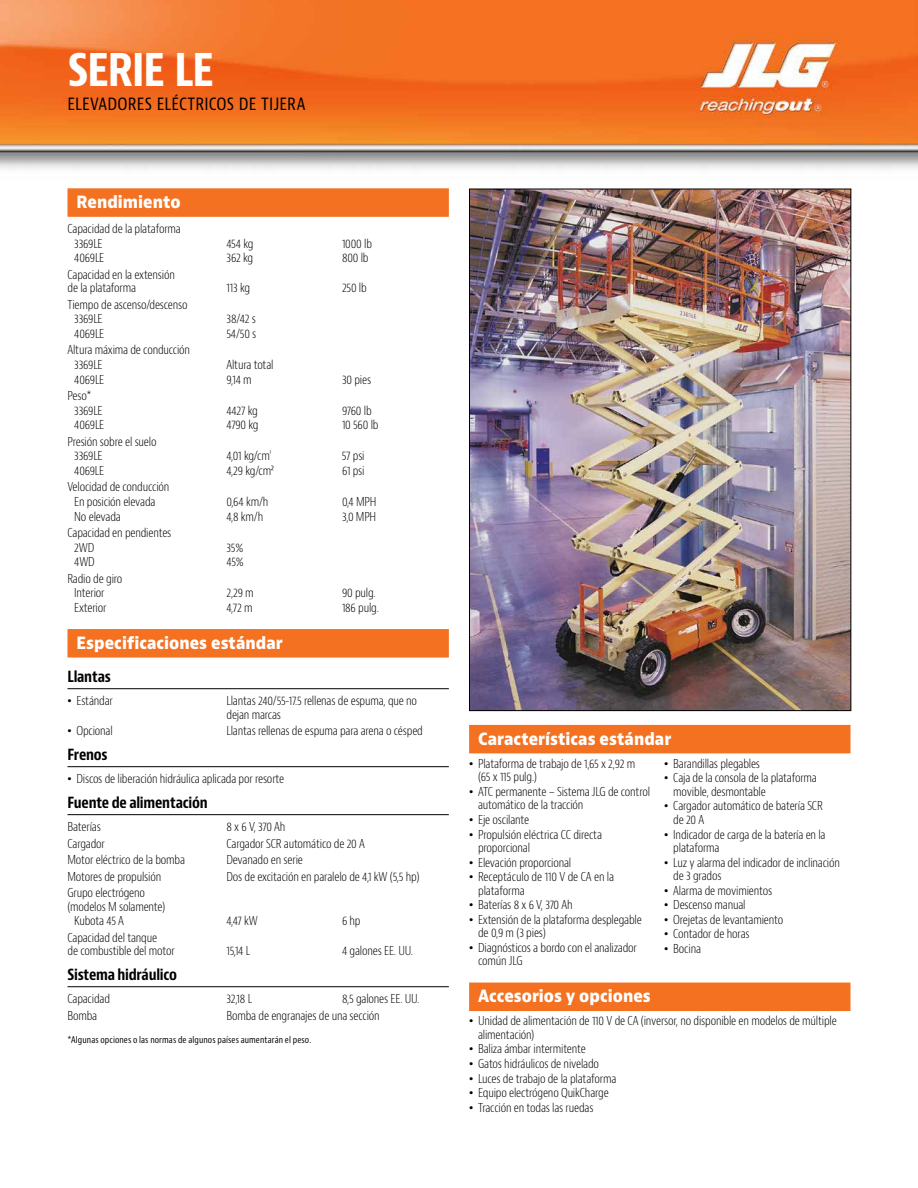
<style>
.page{position:relative;width:918px;height:1188px;background:#fff}
.page>*{position:absolute;margin:0;border:0;box-sizing:border-box;transform-origin:0 0}
.t1{font:700 condensed 48px "Bernino Sans";letter-spacing:-.035em;color:#fff}
.t2{font:condensed 18px "Bernino Sans";letter-spacing:.01em;color:#000}
.t3{font:800 16.5px "Bernino Sans";color:#fff;scale:.9 1}
.t4{font:700 condensed 15px "Bernino Sans";letter-spacing:-.015em;color:#000}
.t5{font:300 condensed 12px/13.5px "Bernino Sans";letter-spacing:-.015em;color:#000}
.t6{font:condensed 9px "Bernino Sans";letter-spacing:.015em;color:#000}
.s1{font-family:"Arial";font-weight:400;font-stretch:normal}
</style>
<div class="page">
<img style="left:0;top:0;width:918px;height:169px">
<div style="left:68px;top:188px;width:381px;height:29px;background:#f37121"></div>
<div style="left:68px;top:629px;width:381px;height:29px;background:#f37121"></div>
<hr style="left:68px;top:688px;width:381px;height:1px;background:#000">
<hr style="left:68px;top:766px;width:381px;height:1px;background:#000">
<hr style="left:68px;top:814px;width:381px;height:1px;background:#000">
<hr style="left:68px;top:986px;width:381px;height:1px;background:#000">
<div style="left:469px;top:725px;width:381px;height:28px;background:#f37121"></div>
<div style="left:469px;top:983px;width:381px;height:28px;background:#f37121"></div>
<img style="left:471px;top:191px;width:378px;height:518px">
<h1 class="t1" style="left:68px;top:39px;width:148px">SERIE LE</h1>
<h2 class="t2" style="left:68px;top:93px;width:239px">ELEVADORES ELÉCTRICOS DE TIJERA</h2>
<h3 class="t3" style="left:76px;top:191px;width:117px">Rendimiento</h3>
<p class="t5" style="left:74px;top:222px;width:108px;line-height:14.5px;text-indent:-7px">Capacidad de la plataforma<br>3369LE</p>
<p class="t5" style="left:226px;top:237px;width:28px">454 kg</p>
<p class="t5" style="left:342px;top:237px;width:32px">1000 lb</p>
<p class="t5" style="left:74px;top:251px;width:32px">4069LE</p>
<p class="t5" style="left:227px;top:251px;width:28px">362 kg</p>
<p class="t5" style="left:342px;top:251px;width:28px">800 lb</p>
<p class="t5" style="left:68px;top:268px;width:109px">Capacidad en la extensión de la plataforma</p>
<p class="t5" style="left:227px;top:281px;width:25px">113 kg</p>
<p class="t5" style="left:342px;top:281px;width:26px">250 lb</p>
<p class="t5" style="left:74px;top:297px;width:115px;line-height:14.5px;text-indent:-7px">Tiempo de ascenso/descenso<br>3369LE</p>
<p class="t5" style="left:227px;top:313px;width:31px">38/42 s</p>
<p class="t5" style="left:74px;top:327px;width:32px">4069LE</p>
<p class="t5" style="left:227px;top:327px;width:31px">54/50 s</p>
<p class="t5" style="left:74px;top:343px;width:117px;line-height:14.5px;text-indent:-7px">Altura máxima de conducción<br>3369LE</p>
<p class="t5" style="left:227px;top:358px;width:49px">Altura total</p>
<p class="t5" style="left:74px;top:373px;width:32px">4069LE</p>
<p class="t5" style="left:227px;top:373px;width:27px">9,14 m</p>
<p class="t5" style="left:342px;top:373px;width:31px">30 pies</p>
<p class="t5" style="left:74px;top:389px;width:30px;line-height:14.5px;text-indent:-7px">Peso*<br>3369LE</p>
<p class="t5" style="left:227px;top:404px;width:33px">4427 kg</p>
<p class="t5" style="left:342px;top:404px;width:31px">9760 lb</p>
<p class="t5" style="left:74px;top:418px;width:32px">4069LE</p>
<p class="t5" style="left:227px;top:418px;width:34px">4790 kg</p>
<p class="t5" style="left:342px;top:418px;width:38px">10 560 lb</p>
<p class="t5" style="left:74px;top:434px;width:84px;line-height:14.5px;text-indent:-7px">Presión sobre el suelo<br>3369LE</p>
<p class="t5" style="left:227px;top:450px;width:46px">4,01 kg/cm<sup>²</sup></p>
<p class="t5" style="left:342px;top:450px;width:24px">57 psi</p>
<p class="t5" style="left:74px;top:464px;width:32px">4069LE</p>
<p class="t5" style="left:227px;top:464px;width:49px">4,29 kg/cm²</p>
<p class="t5" style="left:342px;top:464px;width:24px">61 psi</p>
<p class="t5" style="left:68px;top:480px;width:103px;line-height:14.5px;text-align:center">Velocidad de conducción<br>En posición elevada</p>
<p class="t5" style="left:227px;top:495px;width:43px">0,64 km/h</p>
<p class="t5" style="left:342px;top:495px;width:36px">0,4 MPH</p>
<p class="t5" style="left:74px;top:510px;width:48px">No elevada</p>
<p class="t5" style="left:227px;top:510px;width:38px">4,8 km/h</p>
<p class="t5" style="left:342px;top:510px;width:36px">3,0 MPH</p>
<p class="t5" style="left:74px;top:526px;width:99px;line-height:14.5px;text-indent:-7px">Capacidad en pendientes<br>2WD</p>
<p class="t5" style="left:227px;top:541px;width:18px">35%</p>
<p class="t5" style="left:74px;top:555px;width:22px">4WD</p>
<p class="t5" style="left:227px;top:555px;width:19px">45%</p>
<p class="t5" style="left:74px;top:571px;width:50px;line-height:14.5px;text-indent:-7px">Radio de giro<br>Interior</p>
<p class="t5" style="left:227px;top:587px;width:29px">2,29 m</p>
<p class="t5" style="left:342px;top:587px;width:35px">90 pulg.</p>
<p class="t5" style="left:74px;top:601px;width:34px">Exterior</p>
<p class="t5" style="left:227px;top:601px;width:28px">4,72 m</p>
<p class="t5" style="left:342px;top:601px;width:38px">186 pulg.</p>
<h3 class="t3" style="left:76px;top:632px;width:231px">Especificaciones estándar</h3>
<p class="t4" style="left:68px;top:667px;width:45px">Llantas</p>
<p class="t5" style="left:68px;top:695px;width:47px"><span class="s1">•</span> Estándar</p>
<p class="t5" style="left:227px;top:695px;width:192px">Llantas 240/55-17.5 rellenas de espuma, que no dejan marcas</p>
<p class="t5" style="left:68px;top:725px;width:47px"><span class="s1">•</span> Opcional</p>
<p class="t5" style="left:227px;top:725px;width:198px">Llantas rellenas de espuma para arena o césped</p>
<p class="t4" style="left:68px;top:745px;width:42px">Frenos</p>
<p class="t5" style="left:68px;top:772px;width:218px"><span class="s1">•</span> Discos de liberación hidráulica aplicada por resorte</p>
<p class="t4" style="left:68px;top:793px;width:142px">Fuente de alimentación</p>
<p class="t5" style="left:68px;top:820px;width:35px">Baterías</p>
<p class="t5" style="left:226px;top:820px;width:60px">8 x 6 V, 370 Ah</p>
<p class="t5" style="left:68px;top:837px;width:39px">Cargador</p>
<p class="t5" style="left:226px;top:837px;width:140px">Cargador SCR automático de 20 A</p>
<p class="t5" style="left:68px;top:853px;width:119px">Motor eléctrico de la bomba</p>
<p class="t5" style="left:226px;top:853px;width:78px">Devanado en serie</p>
<p class="t5" style="left:68px;top:870px;width:95px">Motores de propulsión</p>
<p class="t5" style="left:226px;top:870px;width:194px">Dos de excitación en paralelo de 4,1 kW (5,5 hp)</p>
<p class="t5" style="left:68px;top:886px;width:79px">Grupo electrógeno</p>
<p class="t5" style="left:68px;top:900px;width:99px">(modelos M solamente)</p>
<p class="t5" style="left:74px;top:915px;width:51px">Kubota 45 A</p>
<p class="t5" style="left:226px;top:915px;width:33px">4,47 kW</p>
<p class="t5" style="left:342px;top:915px;width:20px">6 hp</p>
<p class="t5" style="left:68px;top:931px;width:109px">Capacidad del tanque<br>de combustible del motor</p>
<p class="t5" style="left:226px;top:945px;width:25px">15,14 L</p>
<p class="t5" style="left:342px;top:945px;width:72px">4 galones EE. UU.</p>
<p class="t4" style="left:68px;top:965px;width:111px">Sistema hidráulico</p>
<p class="t5" style="left:68px;top:993px;width:44px">Capacidad</p>
<p class="t5" style="left:226px;top:993px;width:27px">32,18 L</p>
<p class="t5" style="left:342px;top:993px;width:79px">8,5 galones EE. UU.</p>
<p class="t5" style="left:68px;top:1009px;width:31px">Bomba</p>
<p class="t5" style="left:226px;top:1009px;width:155px">Bomba de engranajes de una sección</p>
<p class="t6" style="left:68px;top:1034px;width:245px">*Algunas opciones o las normas de algunos países aumentarán el peso.</p>
<h3 class="t3" style="left:478px;top:728px;width:216px">Características estándar</h3>
<p class="t5" style="left:478px;top:757px;width:159px;text-indent:-9px"><span class="s1">•</span> Plataforma de trabajo de 1,65 x 2,92 m (65 x 115 pulg.)</p>
<p class="t5" style="left:478px;top:785px;width:174px;text-indent:-9px"><span class="s1">•</span> ATC permanente – Sistema JLG de control automático de la tracción</p>
<p class="t5" style="left:469px;top:813px;width:62px"><span class="s1">•</span> Eje oscilante</p>
<p class="t5" style="left:478px;top:828px;width:125px;text-indent:-9px"><span class="s1">•</span> Propulsión eléctrica CC directa proporcional</p>
<p class="t5" style="left:469px;top:856px;width:104px"><span class="s1">•</span> Elevación proporcional</p>
<p class="t5" style="left:478px;top:870px;width:138px;text-indent:-9px"><span class="s1">•</span> Receptáculo de 110 V de CA en la plataforma</p>
<p class="t5" style="left:469px;top:898px;width:105px"><span class="s1">•</span> Baterías 8 x 6 V, 370 Ah</p>
<p class="t5" style="left:478px;top:913px;width:165px;text-indent:-9px"><span class="s1">•</span> Extensión de la plataforma desplegable de 0,9 m (3 pies)</p>
<p class="t5" style="left:478px;top:941px;width:160px;text-indent:-9px"><span class="s1">•</span> Diagnósticos a bordo con el analizador común JLG</p>
<p class="t5" style="left:664px;top:757px;width:97px"><span class="s1">•</span> Barandillas plegables</p>
<p class="t5" style="left:673px;top:772px;width:145px;text-indent:-9px"><span class="s1">•</span> Caja de la consola de la plataforma movible, desmontable</p>
<p class="t5" style="left:673px;top:800px;width:151px;text-indent:-9px"><span class="s1">•</span> Cargador automático de batería SCR de 20 A</p>
<p class="t5" style="left:673px;top:828px;width:154px;text-indent:-9px"><span class="s1">•</span> Indicador de carga de la batería en la plataforma</p>
<p class="t5" style="left:673px;top:856px;width:168px;text-indent:-9px"><span class="s1">•</span> Luz y alarma del indicador de inclinación de 3 grados</p>
<p class="t5" style="left:664px;top:884px;width:109px"><span class="s1">•</span> Alarma de movimientos</p>
<p class="t5" style="left:664px;top:898px;width:83px"><span class="s1">•</span> Descenso manual</p>
<p class="t5" style="left:664px;top:913px;width:121px"><span class="s1">•</span> Orejetas de levantamiento</p>
<p class="t5" style="left:664px;top:928px;width:87px"><span class="s1">•</span> Contador de horas</p>
<p class="t5" style="left:664px;top:942px;width:38px"><span class="s1">•</span> Bocina</p>
<h3 class="t3" style="left:478px;top:985px;width:193px">Accesorios y opciones</h3>
<p class="t5" style="left:478px;top:1015px;width:360px;text-indent:-9px"><span class="s1">•</span> Unidad de alimentación de 110 V de CA (inversor, no disponible en modelos de múltiple alimentación)</p>
<p class="t5" style="left:469px;top:1043px;width:118px"><span class="s1">•</span> Baliza ámbar intermitente</p>
<p class="t5" style="left:469px;top:1057px;width:132px"><span class="s1">•</span> Gatos hidráulicos de nivelado</p>
<p class="t5" style="left:469px;top:1072px;width:149px"><span class="s1">•</span> Luces de trabajo de la plataforma</p>
<p class="t5" style="left:469px;top:1086px;width:141px"><span class="s1">•</span> Equipo electrógeno QuikCharge</p>
<p class="t5" style="left:469px;top:1101px;width:126px"><span class="s1">•</span> Tracción en todas las ruedas</p>
</div>
